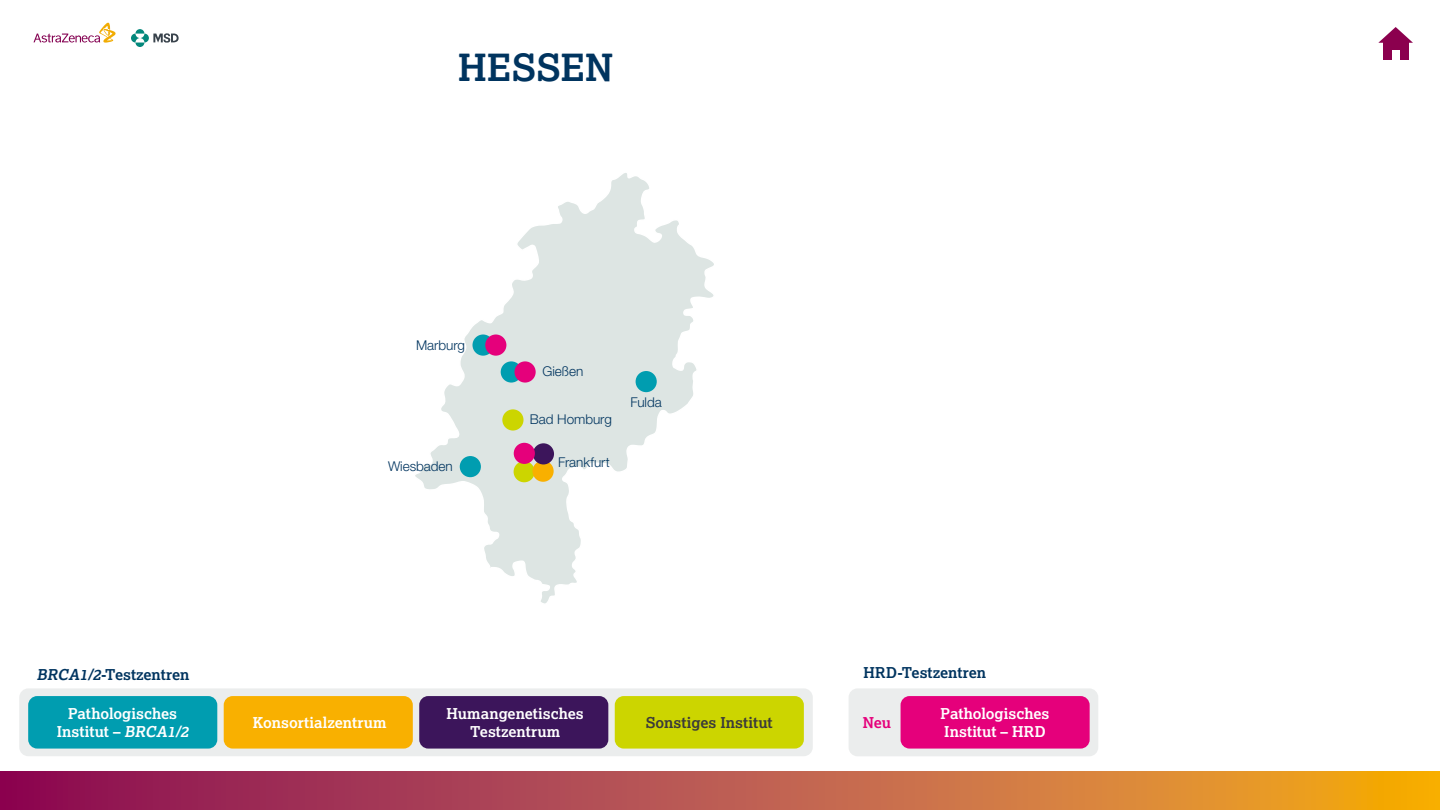
<style>
.page{position:relative;width:1440px;height:810px;background:#fff}
.page>*{position:absolute;margin:0;border:0;box-sizing:border-box;transform-origin:0 0}
.t1{font:700 37.5px "Lexia";letter-spacing:.01em;color:#00345f}
.t2{font:700 15px/18.3px "Lexia";color:#fff;text-align:center}
.t3{font:700 15px "Lexia";color:#00345f}
.t4{font:700 15px "Lexia";letter-spacing:.005em;color:#3b3b3a}
.t5{font:700 15px "Lexia";color:#e5007b}
.t6{font:300 13.5px "Helvetica Neue LT Std";letter-spacing:-.005em;color:#00345f}
.s1{font-style:italic}
</style>
<div class="page">
<svg style="left:0;top:772px;width:1440px;height:38px;background:#bd5c45"></svg>
<div style="left:1383px;top:40px;width:25px;height:20px;background:#8b004e"></div>
<svg style="left:1378px;top:27px;width:35px;height:16px"></svg>
<div style="left:1392px;top:51px;width:8px;height:11px;background:#fff"></div>
<svg style="left:131px;top:34px;width:9px;height:9px"></svg>
<svg style="left:140px;top:34px;width:9px;height:9px"></svg>
<svg style="left:135px;top:29px;width:9px;height:5px"></svg>
<svg style="left:135px;top:43px;width:9px;height:4px"></svg>
<svg style="left:153px;top:33px;width:26px;height:10px"></svg>
<svg style="left:33px;top:23px;width:83px;height:20px"></svg>
<div style="left:19px;top:688px;width:794px;height:68px;background:#ebeded;border-radius:9px"></div>
<div style="left:849px;top:688px;width:249px;height:68px;background:#ebeded;border-radius:9px"></div>
<div style="left:28px;top:696px;width:189px;height:53px;background:#009db0;border-radius:9px"></div>
<div style="left:224px;top:696px;width:189px;height:53px;background:#f9b000;border-radius:9px"></div>
<div style="left:419px;top:696px;width:189px;height:53px;background:#3c155b;border-radius:9px"></div>
<div style="left:615px;top:696px;width:189px;height:53px;background:#ccd500;border-radius:9px"></div>
<div style="left:901px;top:696px;width:189px;height:53px;background:#e5007b;border-radius:9px"></div>
<svg style="left:415px;top:173px;width:299px;height:431px"></svg>
<div style="left:501px;top:361px;width:21px;height:22px;background:#009db0;border-radius:50%"></div>
<div style="left:514px;top:461px;width:21px;height:21px;background:#ccd500;border-radius:50%"></div>
<div style="left:532px;top:461px;width:22px;height:21px;background:#f9b000;border-radius:50%"></div>
<div style="left:533px;top:443px;width:21px;height:21px;background:#3c155b;border-radius:50%"></div>
<div style="left:515px;top:361px;width:21px;height:22px;background:#e5007b;border-radius:50%"></div>
<div style="left:502px;top:409px;width:22px;height:22px;background:#ccd500;border-radius:50%"></div>
<div style="left:460px;top:456px;width:21px;height:21px;background:#009db0;border-radius:50%"></div>
<div style="left:472px;top:334px;width:22px;height:22px;background:#009db0;border-radius:50%"></div>
<div style="left:636px;top:371px;width:21px;height:21px;background:#009db0;border-radius:50%"></div>
<div style="left:485px;top:334px;width:21px;height:22px;background:#e5007b;border-radius:50%"></div>
<div style="left:514px;top:443px;width:21px;height:21px;background:#e5007b;border-radius:50%"></div>
<h1 class="t1" style="left:458px;top:44px;width:156px">HESSEN</h1>
<p class="t6" style="left:416px;top:337px;width:50px">Marburg</p>
<p class="t6" style="left:388px;top:458px;width:66px">Wiesbaden</p>
<p class="t6" style="left:542px;top:363px;width:42px">Gießen</p>
<p class="t6" style="left:530px;top:411px;width:83px">Bad Homburg</p>
<p class="t6" style="left:558px;top:454px;width:53px">Frankfurt</p>
<p class="t6" style="left:631px;top:394px;width:33px">Fulda</p>
<p class="t3" style="left:37px;top:665px;width:154px"><span class="s1">BRCA1/2</span>-Testzentren</p>
<p class="t3" style="left:864px;top:663px;width:124px">HRD-Testzentren</p>
<p class="t5" style="left:863px;top:713px;width:30px">Neu</p>
<p class="t2" style="left:57px;top:704px;width:136px">Pathologisches<br>Institut – <span class="s1">BRCA1/2</span></p>
<p class="t2" style="left:253px;top:713px;width:136px">Konsortialzentrum</p>
<p class="t2" style="left:447px;top:704px;width:139px">Humangenetisches<br>Testzentrum</p>
<p class="t4" style="left:646px;top:713px;width:128px">Sonstiges Institut</p>
<p class="t2" style="left:941px;top:704px;width:110px;text-align:left">Pathologisches<br>Institut – HRD</p>
</div>
